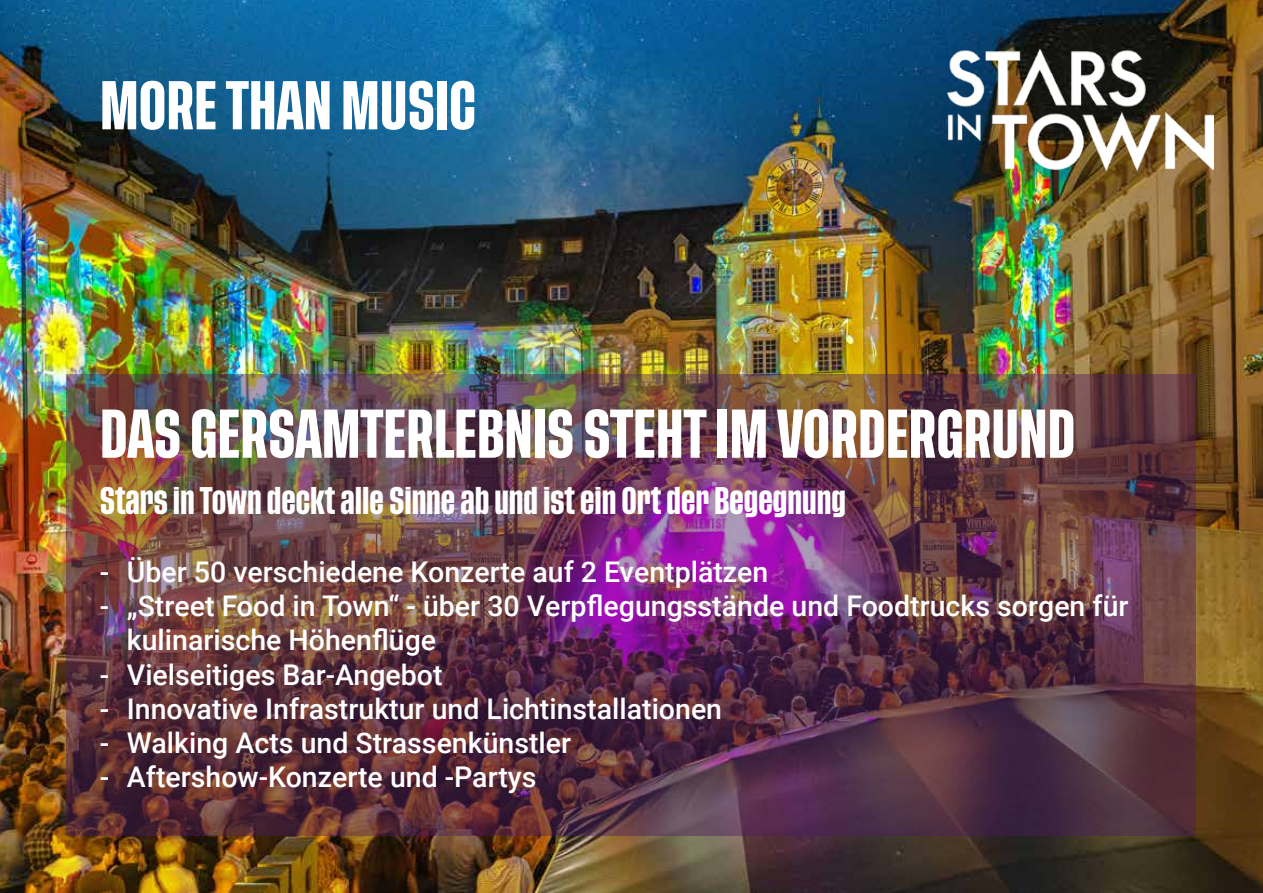
<style>
.page{position:relative;width:1263px;height:893px;background:#fff}
.page>*{position:absolute;margin:0;border:0;box-sizing:border-box;transform-origin:0 0}
.t1{font:600 51px "Tusker Grotesk 5600";color:#fff}
.t2{font:500 28.5px/34.2px "Roboto";color:#fff}
.t3{font:600 28.5px "Tusker Grotesk 5600";color:#fff}
</style>
<div class="page">
<img style="left:0;top:0;width:1263px;height:893px">
<img style="left:67px;top:374px;width:1129px;height:462px">
<img style="left:947px;top:48px;width:267px;height:122px">
<h1 class="t1" style="left:100px;top:75px;width:378px">MORE THAN MUSIC</h1>
<h1 class="t1" style="left:100px;top:404px;width:977px">DAS GERSAMTERLEBNIS STEHT IM VORDERGRUND</h1>
<p class="t3" style="left:100px;top:483px;width:748px">Stars in Town deckt alle Sinne ab und ist ein Ort der Begegnung</p>
<p class="t2" style="left:100px;top:554px;width:670px">- Über 50 verschiedene Konzerte auf 2 Eventplätzen</p>
<p class="t2" style="left:127px;top:588px;width:1003px;text-indent:-27px">- „Street Food in Town“ - über 30 Verpflegungsstände und Foodtrucks sorgen für kulinarische Höhenflüge</p>
<p class="t2" style="left:100px;top:656px;width:344px">- Vielseitiges Bar-Angebot</p>
<p class="t2" style="left:100px;top:690px;width:624px">- Innovative Infrastruktur und Lichtinstallationen</p>
<p class="t2" style="left:100px;top:725px;width:473px">- Walking Acts und Strassenkünstler</p>
<p class="t2" style="left:100px;top:759px;width:438px">- Aftershow-Konzerte und -Partys</p>
</div>
